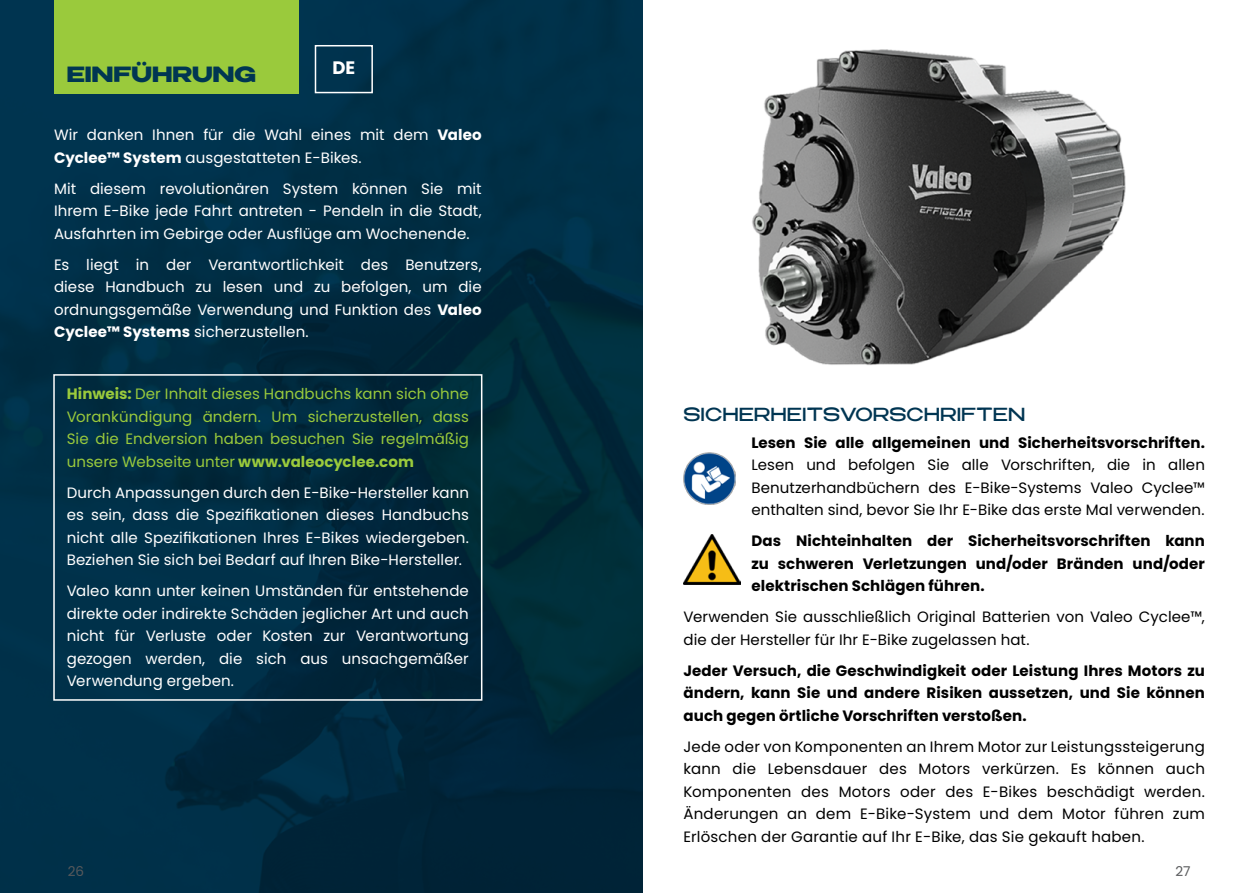
<style>
.page{position:relative;width:1259px;height:893px;background:#fff}
.page>*{position:absolute;margin:0;border:0;box-sizing:border-box;transform-origin:0 0}
.t1{font:700 21px "Benzin";color:#003652}
.t2{font:18px "Benzin";color:#003552}
.t3{font:700 18px "Poppins";color:#fff}
.t4{font:15px/22.5px "Poppins";letter-spacing:.005em;color:#fff;text-align:justify}
.t5{font:15px/22.5px "Poppins";letter-spacing:.005em;color:#000;text-align:justify}
.t6{font:700 15px/22.5px "Poppins";letter-spacing:.005em;color:#000;text-align:justify}
.t7{font:15px/22.5px "Poppins";letter-spacing:.005em;color:#9aca3c;text-align:justify}
.t8{font:13.5px "Poppins";color:#58595b}
.s1{font-weight:700}
</style>
<div class="page">
<div style="left:0;top:0;width:642px;height:893px;background:linear-gradient(to right,#00304a,#00293a)"></div>
<div style="left:54px;top:0;width:244px;height:93px;background:#9aca3c"></div>
<div style="left:53px;top:374px;width:429px;height:327px;border:2px solid #fff"></div>
<div style="left:315px;top:45px;width:58px;height:48px;border:2px solid #fff"></div>
<img style="left:752px;top:49px;width:374px;height:316px">
<img style="left:683px;top:452px;width:53px;height:53px">
<img style="left:683px;top:535px;width:57px;height:50px">
<h1 class="t1" style="left:67px;top:59px;width:190px">EINFÜHRUNG</h1>
<p class="t3" style="left:332px;top:58px;width:24px">DE</p>
<p class="t4" style="left:54px;top:124px;width:429px">Wir danken Ihnen für die Wahl eines mit dem <span class="s1">Valeo<br>Cyclee™ System</span> ausgestatteten E-Bikes.</p>
<p class="t4" style="left:54px;top:177px;width:429px">Mit diesem revolutionären System können Sie mit Ihrem E-Bike jede Fahrt antreten - Pendeln in die Stadt, Ausfahrten im Gebirge oder Ausflüge am Wochenende.</p>
<p class="t4" style="left:54px;top:253px;width:429px">Es liegt in der Verantwortlichkeit des Benutzers, diese Handbuch zu lesen und zu befolgen, um die ordnungsgemäße Verwendung und Funktion des <span class="s1">Valeo Cyclee™ Systems</span> sicherzustellen.</p>
<p class="t7" style="left:67px;top:383px;width:404px"><span class="s1">Hinweis:</span> Der Inhalt dieses Handbuchs kann sich ohne Vorankündigung ändern. Um sicherzustellen, dass Sie die Endversion haben besuchen Sie regelmäßig unsere Webseite unter <span class="s1">www.valeocyclee.com</span></p>
<p class="t4" style="left:67px;top:481px;width:404px">Durch Anpassungen durch den E-Bike-Hersteller kann es sein, dass die Spezifikationen dieses Handbuchs nicht alle Spezifikationen Ihres E-Bikes wiedergeben.<br>Beziehen Sie sich bei Bedarf auf Ihren Bike-Hersteller.</p>
<p class="t4" style="left:67px;top:580px;width:404px">Valeo kann unter keinen Umständen für entstehende direkte oder indirekte Schäden jeglicher Art und auch nicht für Verluste oder Kosten zur Verantwortung gezogen werden, die sich aus unsachgemäßer Verwendung ergeben.</p>
<p class="t2" style="left:683px;top:401px;width:343px">SICHERHEITSVORSCHRIFTEN</p>
<p class="t6" style="left:751px;top:431px;width:455px">Lesen Sie alle allgemeinen und Sicherheitsvorschriften.</p>
<p class="t5" style="left:751px;top:454px;width:455px">Lesen und befolgen Sie alle Vorschriften, die in allen Benutzerhandbüchern des E-Bike-Systems Valeo Cyclee™ enthalten sind, bevor Sie Ihr E-Bike das erste Mal verwenden.</p>
<p class="t6" style="left:751px;top:530px;width:455px">Das Nichteinhalten der Sicherheitsvorschriften kann zu schweren Verletzungen und/oder Bränden und/oder elektrischen Schlägen führen.</p>
<p class="t5" style="left:683px;top:606px;width:523px">Verwenden Sie ausschließlich Original Batterien von Valeo Cyclee™, die der Hersteller für Ihr E-Bike zugelassen hat.</p>
<p class="t6" style="left:683px;top:659px;width:523px">Jeder Versuch, die Geschwindigkeit oder Leistung Ihres Motors zu ändern, kann Sie und andere Risiken aussetzen, und Sie können auch gegen örtliche Vorschriften verstoßen.</p>
<p class="t5" style="left:683px;top:735px;width:523px">Jede oder von Komponenten an Ihrem Motor zur Leistungssteigerung kann die Lebensdauer des Motors verkürzen. Es können auch Komponenten des Motors oder des E-Bikes beschädigt werden.<br>Änderungen an dem E-Bike-System und dem Motor führen zum Erlöschen der Garantie auf Ihr E-Bike, das Sie gekauft haben.</p>
<p class="t8" style="left:68px;top:863px;width:18px">26</p>
<p class="t8" style="left:1175px;top:863px;width:17px">27</p>
</div>
